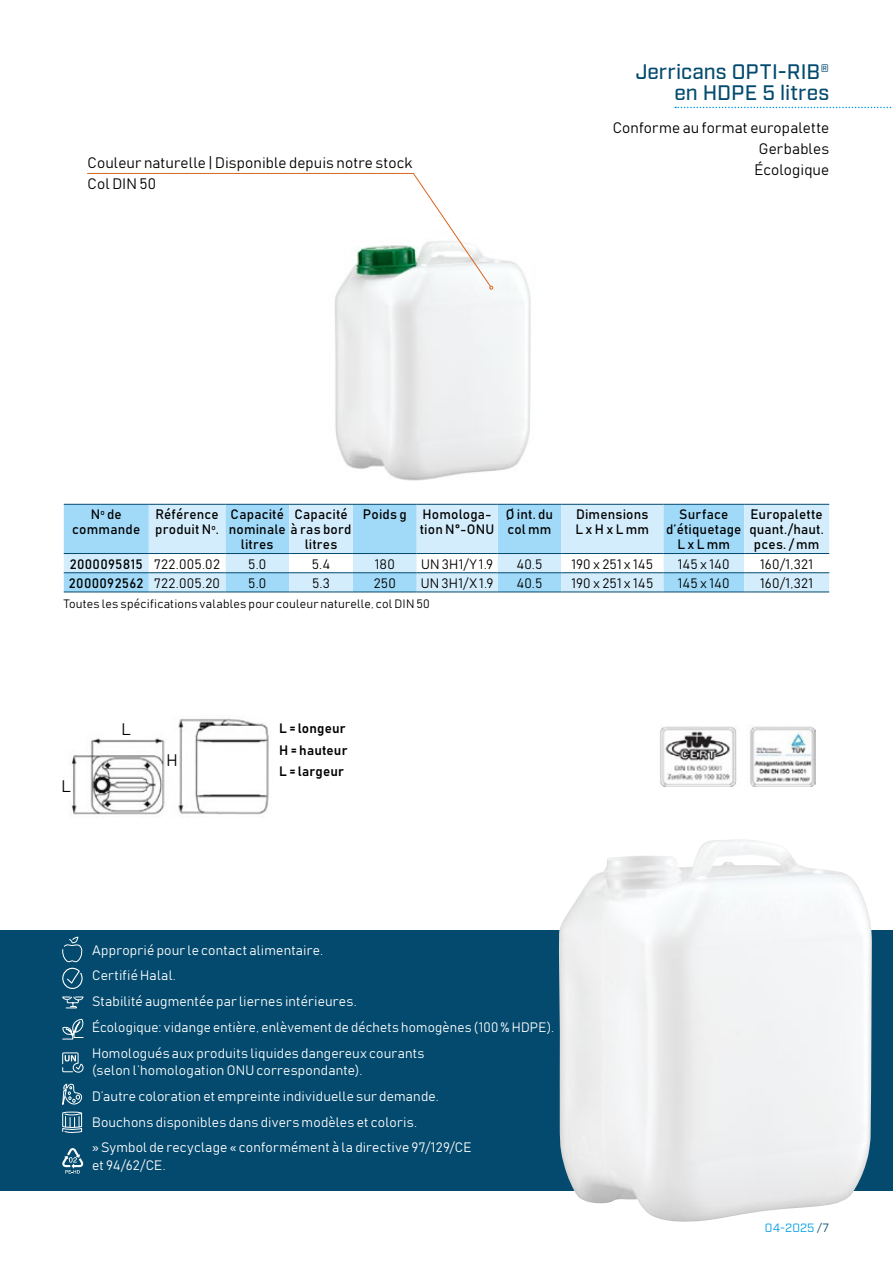
<style>
.page{position:relative;width:893px;height:1263px;background:#fff}
.page>*{position:absolute;margin:0;border:0;box-sizing:border-box;transform-origin:0 0}
.t1{font:500 21px/21px "Industry";letter-spacing:.005em;color:#034a6e;text-align:right}
.t2{font:16.5px "Bahnschrift";color:#000}
.t3{font:15px/21px "Bahnschrift";letter-spacing:.01em;color:#000;text-align:justify}
.t4{font:13.5px/25.8px "Bahnschrift";letter-spacing:.015em;color:#fff}
.t5{font:13.5px/15px "Bahnschrift";letter-spacing:.015em;color:#000}
.t6{font:12px "Bahnschrift";letter-spacing:.02em;color:#000}
.t7{font:12px "Industry";color:#009fe3}
.s1{color:#034a6e}
</style>
<div class="page">
<div style="left:0;top:930px;width:893px;height:261px;background:#034a6e"></div>
<img style="left:335px;top:258px;width:196px;height:223px">
<img style="left:559px;top:839px;width:313px;height:383px">
<svg style="left:675px;top:107px;width:218px;height:1px"></svg>
<svg style="left:87px;top:173px;width:404px;height:114px"></svg>
<svg style="left:489px;top:286px;width:4px;height:4px"></svg>
<svg style="left:62px;top:936px;width:21px;height:53px"></svg>
<svg style="left:62px;top:996px;width:22px;height:44px"></svg>
<svg style="left:62px;top:1052px;width:22px;height:21px"></svg>
<svg style="left:62px;top:1083px;width:21px;height:50px"></svg>
<svg style="left:62px;top:1148px;width:22px;height:25px"></svg>
<svg style="left:64px;top:505px;width:765px;height:87px;fill:#d4edfc"></svg>
<svg style="left:149px;top:554px;width:680px;height:18px"></svg>
<hr style="left:64px;top:504px;width:85px;height:1px;background:#034a6e">
<hr style="left:149px;top:504px;width:76px;height:1px;background:#034a6e">
<hr style="left:225px;top:504px;width:64px;height:1px;background:#034a6e">
<hr style="left:289px;top:504px;width:64px;height:1px;background:#034a6e">
<hr style="left:353px;top:504px;width:64px;height:1px;background:#034a6e">
<hr style="left:417px;top:504px;width:80px;height:1px;background:#034a6e">
<hr style="left:497px;top:504px;width:64px;height:1px;background:#034a6e">
<hr style="left:561px;top:504px;width:102px;height:1px;background:#034a6e">
<hr style="left:663px;top:504px;width:81px;height:1px;background:#034a6e">
<hr style="left:744px;top:504px;width:85px;height:1px;background:#034a6e">
<hr style="left:64px;top:553px;width:85px;height:1px;background:#034a6e">
<hr style="left:149px;top:553px;width:76px;height:1px;background:#034a6e">
<hr style="left:225px;top:553px;width:64px;height:1px;background:#034a6e">
<hr style="left:289px;top:553px;width:64px;height:1px;background:#034a6e">
<hr style="left:353px;top:553px;width:64px;height:1px;background:#034a6e">
<hr style="left:417px;top:553px;width:80px;height:1px;background:#034a6e">
<hr style="left:497px;top:553px;width:64px;height:1px;background:#034a6e">
<hr style="left:561px;top:553px;width:102px;height:1px;background:#034a6e">
<hr style="left:663px;top:553px;width:81px;height:1px;background:#034a6e">
<hr style="left:744px;top:553px;width:85px;height:1px;background:#034a6e">
<hr style="left:64px;top:572px;width:85px;height:1px;background:#034a6e">
<hr style="left:64px;top:592px;width:85px;height:1px;background:#034a6e">
<hr style="left:149px;top:572px;width:76px;height:1px;background:#034a6e">
<hr style="left:149px;top:592px;width:76px;height:1px;background:#034a6e">
<hr style="left:225px;top:572px;width:64px;height:1px;background:#034a6e">
<hr style="left:225px;top:592px;width:64px;height:1px;background:#034a6e">
<hr style="left:289px;top:572px;width:64px;height:1px;background:#034a6e">
<hr style="left:289px;top:592px;width:64px;height:1px;background:#034a6e">
<hr style="left:353px;top:572px;width:64px;height:1px;background:#034a6e">
<hr style="left:353px;top:592px;width:64px;height:1px;background:#034a6e">
<hr style="left:417px;top:572px;width:80px;height:1px;background:#034a6e">
<hr style="left:417px;top:592px;width:80px;height:1px;background:#034a6e">
<hr style="left:497px;top:572px;width:64px;height:1px;background:#034a6e">
<hr style="left:497px;top:592px;width:64px;height:1px;background:#034a6e">
<hr style="left:561px;top:572px;width:102px;height:1px;background:#034a6e">
<hr style="left:561px;top:592px;width:102px;height:1px;background:#034a6e">
<hr style="left:663px;top:572px;width:81px;height:1px;background:#034a6e">
<hr style="left:663px;top:592px;width:81px;height:1px;background:#034a6e">
<hr style="left:744px;top:572px;width:85px;height:1px;background:#034a6e">
<hr style="left:744px;top:592px;width:85px;height:1px;background:#034a6e">
<img style="left:71px;top:718px;width:198px;height:100px">
<div style="left:109px;top:722px;width:32px;height:17px;background:#fff"></div>
<div style="left:166px;top:753px;width:12px;height:18px;background:#fff"></div>
<img style="left:660px;top:725px;width:155px;height:62px">
<p class="t3" style="left:88px;top:152px;width:326px">Couleur naturelle | Disponible depuis notre stock<br>Col DIN 50</p>
<h1 class="t1" style="left:636px;top:62px;width:195px">Jerricans OPTI-RIB® en HDPE 5 litres</h1>
<p class="t3" style="left:754px;top:117px;width:76px;text-indent:-142px">Conforme au format europalette Gerbables Écologique</p>
<p class="t5" style="left:72px;top:507px;width:69px;text-align:center">N<sup>o</sup> de commande</p>
<p class="t5" style="left:155px;top:507px;width:65px">Référence produit N<sup>o</sup>.</p>
<p class="t5" style="left:231px;top:507px;width:55px">Capacité</p>
<p class="t5" style="left:294px;top:507px;width:55px">Capacité</p>
<p class="t5" style="left:305px;top:537px;width:34px">litres</p>
<p class="t5" style="left:229px;top:522px;width:124px">nominale à ras bord</p>
<p class="t5" style="left:241px;top:537px;width:34px">litres</p>
<p class="t5" style="left:363px;top:507px;width:133px;text-align:right">Poids g Homologa&shy;tion N°-ONU</p>
<p class="t5" style="left:506px;top:507px;width:49px">Ø int. du col mm</p>
<p class="t5" style="left:576px;top:507px;width:75px">Dimensions<br>L x H x L mm</p>
<p class="t5" style="left:666px;top:507px;width:77px;text-align:center">Surface d’étiquetage<br>L x L mm</p>
<p class="t5" style="left:749px;top:507px;width:76px;text-align:center">Europalette quant./haut. pces. / mm</p>
<p class="t5" style="left:70px;top:556px;width:152px">2000095815 722.005.02</p>
<p class="t5" style="left:248px;top:556px;width:20px">5.0</p>
<p class="t5" style="left:312px;top:556px;width:20px">5.4</p>
<p class="t5" style="left:375px;top:556px;width:21px">180</p>
<p class="t5" style="left:421px;top:556px;width:74px">UN 3H1/Y 1.9</p>
<p class="t5" style="left:516px;top:556px;width:28px">40.5</p>
<p class="t5" style="left:571px;top:556px;width:83px">190 x 251 x 145</p>
<p class="t5" style="left:678px;top:556px;width:53px">145 x 140</p>
<p class="t5" style="left:760px;top:556px;width:54px">160/1,321</p>
<p class="t5" style="left:69px;top:575px;width:153px">2000092562 722.005.20</p>
<p class="t5" style="left:248px;top:575px;width:20px">5.0</p>
<p class="t5" style="left:312px;top:575px;width:19px">5.3</p>
<p class="t5" style="left:374px;top:575px;width:24px">250</p>
<p class="t5" style="left:421px;top:575px;width:74px">UN 3H1/X 1.9</p>
<p class="t5" style="left:516px;top:575px;width:28px">40.5</p>
<p class="t5" style="left:571px;top:575px;width:83px">190 x 251 x 145</p>
<p class="t5" style="left:678px;top:575px;width:53px">145 x 140</p>
<p class="t5" style="left:760px;top:575px;width:54px">160/1,321</p>
<p class="t6" style="left:64px;top:596px;width:368px">Toutes les spécifications valables pour couleur naturelle, col DIN 50</p>
<p class="t2" style="left:62px;top:775px;width:11px">L</p>
<p class="t2" style="left:122px;top:719px;width:11px">L</p>
<p class="t2" style="left:166px;top:750px;width:13px">H</p>
<p class="t5" style="left:279px;top:717px;width:70px;line-height:21.5px">L = longeur<br>H = hauteur<br>L = largeur</p>
<p class="t4" style="left:92px;top:937px;width:464px">Approprié pour le contact alimentaire.<br>Certifié Halal.<br>Stabilité augmentée par liernes intérieures.<br>Écologique: vidange entière, enlèvement de déchets homogènes (100 % HDPE).<br>Homologués aux produits liquides dangereux courants</p>
<p class="t4" style="left:92px;top:1057px;width:381px">(selon l’homologation ONU correspondante).<br>D’autre coloration et empreinte individuelle sur demande.<br>Bouchons disponibles dans divers modèles et coloris.<br>» Symbol de recyclage « conformément à la directive 97/129/CE</p>
<p class="t4" style="left:92px;top:1152px;width:75px">et 94/62/CE.</p>
<p class="t7" style="left:765px;top:1221px;width:66px">04-2025 <span class="s1">/7</span></p>
</div>
